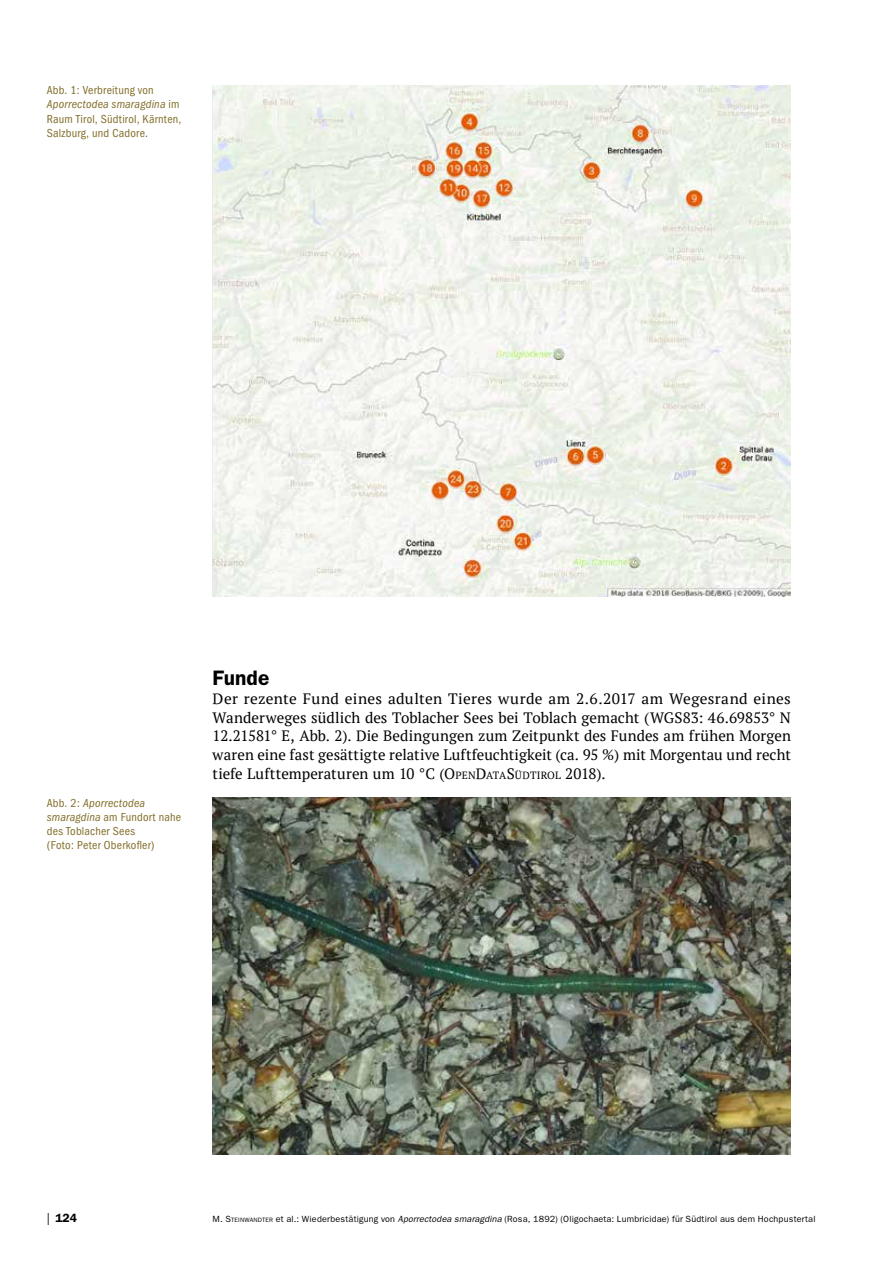
<style>
.page{position:relative;width:893px;height:1263px;background:#fff}
.page>*{position:absolute;margin:0;border:0;box-sizing:border-box;transform-origin:0 0}
.t1{font:600 21px "Franklin Gothic";letter-spacing:.005em;color:#000}
.t2{font:15px/18.8px "PT Serif";color:#000;text-align:justify}
.t3{font:condensed 12px/14.2px "Franklin Gothic";letter-spacing:.015em;color:#826d29}
.t4{font:600 12px "Franklin Gothic";color:#000}
.t5{font:9px "Franklin Gothic";letter-spacing:.025em;color:#000}
.s1{font-style:italic}
.s2{font-style:inherit}
.s3{font-size:10.5px}
.s4{font-family:"Minion Pro";font-weight:400}
.s5{font-size:6.3px}
</style>
<div class="page">
<img style="left:213px;top:798px;width:578px;height:356px">
<img style="left:213px;top:85px;width:578px;height:511px">
<p class="t3" style="left:47px;top:83px;width:136px">Abb. 1: Verbreitung von<br><span class="s1">Aporrectodea smaragdina</span> im<br>Raum Tirol, Südtirol, Kärnten,<br>Salzburg, und Cadore.</p>
<p class="t3" style="left:47px;top:796px;width:136px">Abb. 2: <span class="s1">Aporrectodea smaragdina</span> am Fundort nahe des Toblacher Sees<br>(Foto: Peter Oberkofler)</p>
<h1 class="t1" style="left:213px;top:665px;width:58px">Funde</h1>
<p class="t2" style="left:213px;top:689px;width:580px">Der rezente Fund eines adulten Tieres wurde am 2.6.2017 am Wegesrand eines Wanderweges südlich des Toblacher Sees bei Toblach gemacht (WGS83: 46.69853° N 12.21581° E, Abb. 2). Die Bedingungen zum Zeitpunkt des Fundes am frühen Morgen waren eine fast gesättigte relative Luftfeuchtigkeit (ca. 95 %) mit Morgentau und recht tiefe Lufttemperaturen um 10 °C (<span class="s2">O</span> <span class="s3">PEN</span><span class="s2">D</span><span class="s3">ATA</span><span class="s2">S</span><span class="s3">ÜDTIROL</span> <span class="s2">2018</span>).</p>
<p class="t4" style="left:47px;top:1210px;width:32px"><span class="s4">|</span> 124</p>
<p class="t5" style="left:213px;top:1214px;width:604px"><span class="s2">M. S</span><span class="s5">TEINWANDTER</span> et al.: Wiederbestätigung von <span class="s1">Aporrectodea smaragdina</span> (Rosa, 1892) (Oligochaeta: Lumbricidae) für Südtirol aus dem Hochpustertal</p>
</div>
